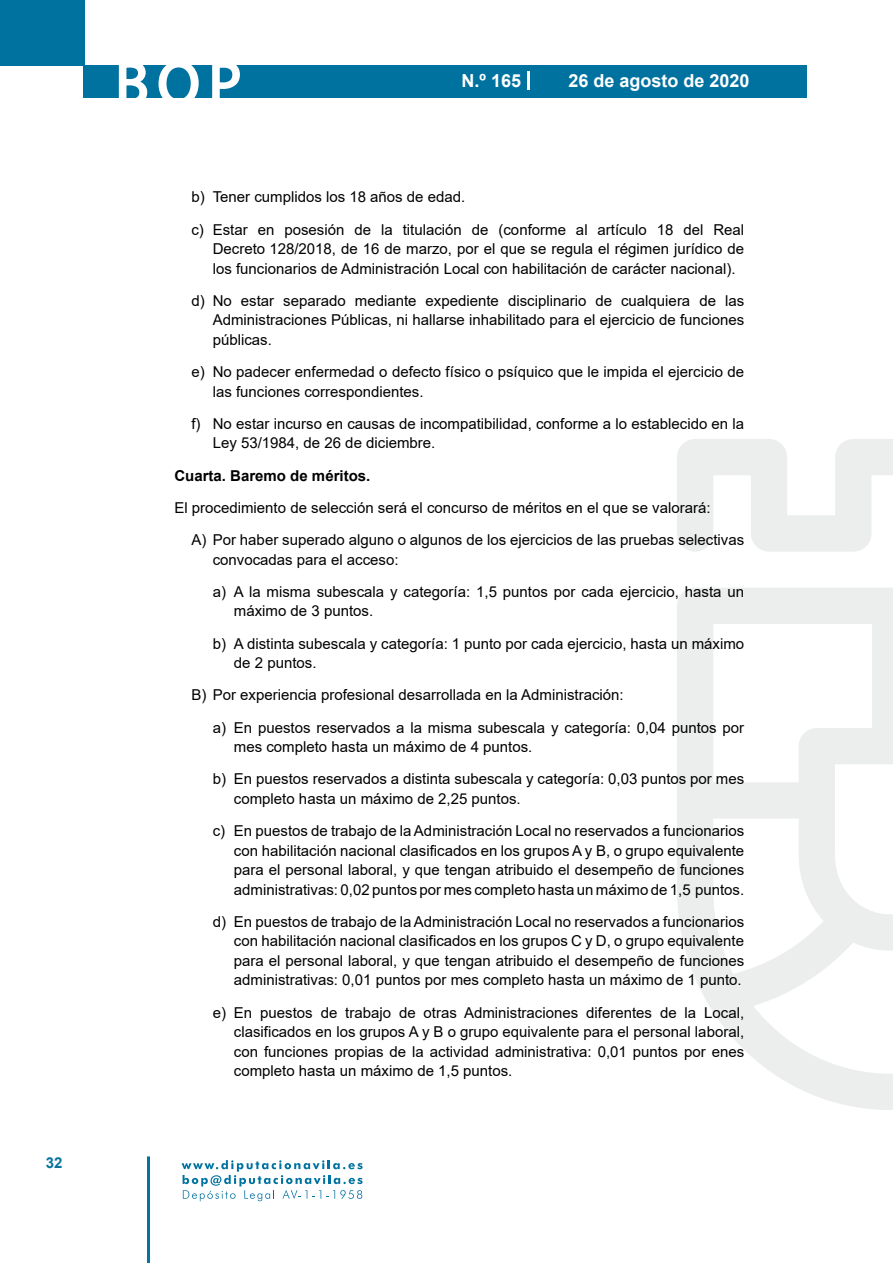
<style>
.page{position:relative;width:893px;height:1263px;background:#fff}
.page>*{position:absolute;margin:0;border:0;box-sizing:border-box;transform-origin:0 0}
.t1{font:500 61.5px "Avant Garde";color:#fff}
.t2{font:700 18px "Arial";color:#fff}
.t3{font:15px/19.5px "Arial";color:#000}
.t4{font:700 15px "Arial";color:#000}
.t5{font:700 15px "Arial";color:#04739f}
</style>
<div class="page">
<div style="left:0;top:0;width:85px;height:65px;background:#00729f"></div>
<div style="left:84px;top:65px;width:723px;height:33px;background:#00729f"></div>
<svg style="left:118px;top:65px;width:30px;height:33px"></svg>
<svg style="left:158px;top:65px;width:41px;height:33px"></svg>
<svg style="left:212px;top:65px;width:28px;height:33px"></svg>
<svg style="left:182px;top:1160px;width:181px;height:41px"></svg>
<hr style="left:147px;top:1156px;width:3px;height:107px;background:#04739f">
<svg style="left:528px;top:71px;width:2px;height:19px"></svg>
<svg style="left:677px;top:439px;width:216px;height:671px"></svg>
<p class="t5" style="left:46px;top:1152px;width:18px">32</p>
<h1 class="t1" style="left:115px;top:46px;width:128px">BOP</h1>
<p class="t2" style="left:462px;top:68px;width:61px">N.º 165</p>
<p class="t2" style="left:568px;top:68px;width:183px">26 de agosto de 2020</p>
<p class="t3" style="left:191px;top:181px;width:554px;line-height:32.2px">b) Tener cumplidos los 18 años de edad.<br>c) Estar en posesión de la titulación de (conforme al artículo 18 del Real</p>
<p class="t3" style="left:213px;top:239px;width:533px">Decreto 128/2018, de 16 de marzo, por el que se regula el régimen jurídico de los funcionarios de Administración Local con habilitación de carácter nacional).</p>
<p class="t3" style="left:213px;top:291px;width:533px;text-align:justify;text-indent:-21px">d) No estar separado mediante expediente disciplinario de cualquiera de las Administraciones Públicas, ni hallarse inhabilitado para el ejercicio de funciones públicas.</p>
<p class="t3" style="left:213px;top:362px;width:533px;text-indent:-21px">e) No padecer enfermedad o defecto físico o psíquico que le impida el ejercicio de las funciones correspondientes.</p>
<p class="t3" style="left:213px;top:414px;width:533px;text-indent:-21px">f) No estar incurso en causas de incompatibilidad, conforme a lo establecido en la<br>Ley 53/1984, de 26 de diciembre.</p>
<p class="t4" style="left:174px;top:465px;width:197px">Cuarta. Baremo de méritos.</p>
<p class="t3" style="left:191px;top:491px;width:554px;line-height:32.2px;text-indent:-17px">El procedimiento de selección será el concurso de méritos en el que se valorará:<br>A) Por haber superado alguno o algunos de los ejercicios de las pruebas selectivas</p>
<p class="t3" style="left:213px;top:543px;width:533px;line-height:32.2px">convocadas para el acceso:<br>a) A la misma subescala y categoría: 1,5 puntos por cada ejercicio, hasta un</p>
<p class="t3" style="left:213px;top:595px;width:533px;line-height:32.2px;text-indent:21px">máximo de 3 puntos.<br>b) A distinta subescala y categoría: 1 punto por cada ejercicio, hasta un máximo</p>
<p class="t3" style="left:234px;top:653px;width:84px">de 2 puntos.</p>
<p class="t3" style="left:191px;top:685px;width:434px">B) Por experiencia profesional desarrollada en la Administración:</p>
<p class="t3" style="left:213px;top:718px;width:533px">a) En puestos reservados a la misma subescala y categoría: 0,04 puntos por</p>
<p class="t3" style="left:213px;top:731px;width:533px;line-height:32.2px;text-indent:21px">mes completo hasta un máximo de 4 puntos.<br>b) En puestos reservados a distinta subescala y categoría: 0,03 puntos por mes</p>
<p class="t3" style="left:213px;top:782px;width:533px;line-height:32.2px;text-indent:21px">completo hasta un máximo de 2,25 puntos.<br>c) En puestos de trabajo de la Administración Local no reservados a funcionarios</p>
<p class="t3" style="left:234px;top:841px;width:512px;text-align:justify">con habilitación nacional clasificados en los grupos A y B, o grupo equivalente para el personal laboral, y que tengan atribuido el desempeño de funciones administrativas: 0,02 puntos por mes completo hasta un máximo de 1,5 puntos.</p>
<p class="t3" style="left:234px;top:912px;width:512px;text-align:justify;text-indent:-21px">d) En puestos de trabajo de la Administración Local no reservados a funcionarios con habilitación nacional clasificados en los grupos C y D, o grupo equivalente para el personal laboral, y que tengan atribuido el desempeño de funciones administrativas: 0,01 puntos por mes completo hasta un máximo de 1 punto.</p>
<p class="t3" style="left:234px;top:1003px;width:512px;text-align:justify;text-indent:-21px">e) En puestos de trabajo de otras Administraciones diferentes de la Local, clasificados en los grupos A y B o grupo equivalente para el personal laboral, con funciones propias de la actividad administrativa: 0,01 puntos por enes completo hasta un máximo de 1,5 puntos.</p>
</div>
